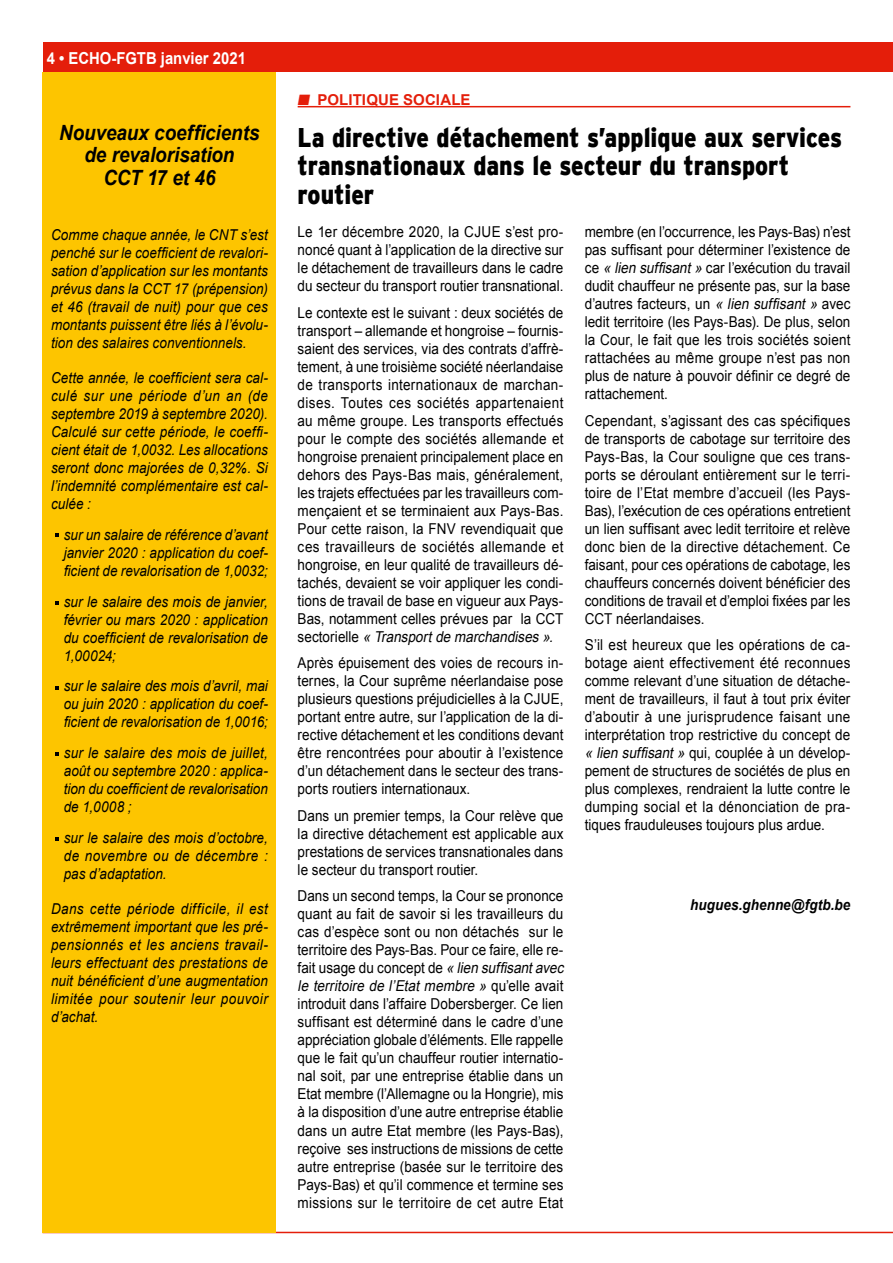
<style>
.page{position:relative;width:893px;height:1263px;background:#fff}
.page>*{position:absolute;margin:0;border:0;box-sizing:border-box;transform-origin:0 0}
.t1{font:900 27px/28.5px "Interstate";color:#000;scale:.85 1}
.t2{font:italic 700 21px/22.5px "Arial";letter-spacing:-.005em;color:#000;text-align:center;scale:.9 1}
.t3{font:700 16.5px "Arial";color:#fff;scale:.9 1}
.t4{font:15px/18px "Arial";letter-spacing:.005em;color:#000;text-align:justify;scale:.9 1}
.t5{font:italic 15px/18px "Arial";letter-spacing:.005em;color:#000;text-align:justify;scale:.9 1}
.t6{font:italic 700 15px "Arial";letter-spacing:.005em;color:#000;scale:.9 1}
.t7{font:700 15px "Arial";letter-spacing:.005em;color:#e41e0a}
.s1{font-style:italic}
</style>
<div class="page">
<div style="left:43px;top:43px;width:850px;height:29px;background:#e41e0a"></div>
<hr style="left:43px;top:1232px;width:850px;height:1px;background:#e41e0a">
<hr style="left:298px;top:106px;width:552px;height:1px;background:#e41e0a">
<div style="left:43px;top:72px;width:233px;height:1161px;background:#fdc500"></div>
<svg style="left:55px;top:533px;width:4px;height:4px"></svg>
<svg style="left:55px;top:601px;width:4px;height:4px"></svg>
<svg style="left:55px;top:686px;width:4px;height:4px"></svg>
<svg style="left:55px;top:752px;width:4px;height:4px"></svg>
<svg style="left:55px;top:837px;width:4px;height:4px"></svg>
<p class="t3" style="left:47px;top:47px;width:223px">4 • ECHO-FGTB janvier 2021</p>
<h2 class="t2" style="left:59px;top:122px;width:224px">Nouveaux coefficients de revalorisation<br>CCT 17 et 46</h2>
<p class="t5" style="left:51px;top:226px;width:242px">Comme chaque année, le CNT s’est penché sur le coefficient de revalori&shy;sation d’application sur les montants prévus dans la CCT 17 (prépension) et 46 (travail de nuit) pour que ces montants puissent être liés à l’évolu&shy;tion des salaires conventionnels.</p>
<p class="t5" style="left:51px;top:369px;width:242px">Cette année, le coefficient sera cal&shy;culé sur une période d’un an (de septembre 2019 à septembre 2020).<br>Calculé sur cette période, le coeffi&shy;cient était de 1,0032. Les allocations seront donc majorées de 0,32%. Si l’indemnité complémentaire est cal&shy;culée :</p>
<p class="t5" style="left:64px;top:526px;width:228px">sur un salaire de référence d’avant janvier 2020 : application du coef&shy;ficient de revalorisation de 1,0032;</p>
<p class="t5" style="left:64px;top:593px;width:228px">sur le salaire des mois de janvier, février ou mars 2020 : application du coefficient de revalorisation de 1,00024;</p>
<p class="t5" style="left:64px;top:677px;width:228px">sur le salaire des mois d’avril, mai ou juin 2020 : application du coef&shy;ficient de revalorisation de 1,0016;</p>
<p class="t5" style="left:64px;top:744px;width:228px">sur le salaire des mois de juillet, août ou septembre 2020 : applica&shy;tion du coefficient de revalorisation de 1,0008 ;</p>
<p class="t5" style="left:64px;top:829px;width:228px">sur le salaire des mois d’octobre, de novembre ou de décembre : pas d’adaptation.</p>
<p class="t5" style="left:51px;top:900px;width:242px">Dans cette période difficile, il est extrêmement important que les pré&shy;pensionnés et les anciens travail&shy;leurs effectuant des prestations de nuit bénéficient d’une augmentation limitée pour soutenir leur pouvoir d’achat.</p>
<p class="t7" style="left:298px;top:90px;width:174px">■ POLITIQUE SOCIALE</p>
<h1 class="t1" style="left:298px;top:122px;width:642px">La directive détachement s’applique aux services transnationaux dans le secteur du transport routier</h1>
<p class="t4" style="left:298px;top:223px;width:297px">Le 1er décembre 2020, la CJUE s’est pro&shy;noncé quant à l’application de la directive sur le détachement de travailleurs dans le cadre du secteur du transport routier transnational.</p>
<p class="t4" style="left:298px;top:304px;width:297px">Le contexte est le suivant : deux sociétés de transport – allemande et hongroise – fournis&shy;saient des services, via des contrats d’affrè&shy;tement, à une troisième société néerlandaise de transports internationaux de marchan&shy;dises. Toutes ces sociétés appartenaient au même groupe. Les transports effectués pour le compte des sociétés allemande et hongroise prenaient principalement place en dehors des Pays-Bas mais, généralement, les trajets effectuées par les travailleurs com&shy;mençaient et se terminaient aux Pays-Bas.<br>Pour cette raison, la FNV revendiquait que ces travailleurs de sociétés allemande et hongroise, en leur qualité de travailleurs dé&shy;tachés, devaient se voir appliquer les condi&shy;tions de travail de base en vigueur aux Pays-Bas, notamment celles prévues par la CCT s e c t o r i e l l e <span class="s1">« Transportde marchandises ».</span></p>
<p class="t4" style="left:298px;top:654px;width:297px">Après épuisement des voies de recours in&shy;ternes, la Cour suprême néerlandaise pose plusieurs questions préjudicielles à la CJUE, portant entre autre, sur l’application de la di&shy;rective détachement et les conditions devant être rencontrées pour aboutir à l’existence d’un détachement dans le secteur des trans&shy;ports routiers internationaux.</p>
<p class="t4" style="left:298px;top:807px;width:297px">Dans un premier temps, la Cour relève que la directive détachement est applicable aux prestations de services transnationales dans le secteur du transport routier.</p>
<p class="t4" style="left:298px;top:887px;width:301px;text-align:left">Dans un second temps, la Cour se prononce quant au fait de savoir si les travailleurs du cas d’espèce sont ou non détachés sur le territoire des Pays-Bas. Pour ce faire, elle re&shy;fait usage du concept de <span class="s1">« lien suffisantavec le territoire de l’Etat membre »</span> q u ’ e l l e a v a i t introduit dans l’affaire Dobersberger. Ce lien suffisant est déterminé dans le cadre d’une appréciation globale d’éléments. Elle rappelle que le fait qu’un chauffeur routier internatio&shy;nal soit, par une entreprise établie dans un Etat membre (l’Allemagne ou la Hongrie), mis à la disposition d’une autre entreprise établie dans un autre Etat membre (les Pays-Bas), reçoive ses instructions de missions de cette autre entreprise (basée sur le territoire des Pays-Bas) et qu’il commence et termine ses missions sur le territoire de cet autre Etat</p>
<p class="t4" style="left:585px;top:223px;width:297px">membre (en l’occurrence, les Pays-Bas) n’est pas suffisant pour déterminer l’existence de ce <span class="s1">« lien suffisant»</span> car l’exécution du travail dudit chauffeur ne présente pas, sur la base d’autres facteurs, un <span class="s1">« lien suffisant »</span> avec ledit territoire (les Pays-Bas). De plus, selon la Cour, le fait que les trois sociétés soient rattachées au même groupe n’est pas non plus de nature à pouvoir définir ce degré de rattachement.</p>
<p class="t4" style="left:585px;top:412px;width:297px">Cependant, s’agissant des cas spécifiques de transports de cabotage sur territoire des Pays-Bas, la Cour souligne que ces trans&shy;ports se déroulant entièrement sur le terri&shy;toire de l’Etat membre d’accueil (les Pays-Bas), l’exécution de ces opérations entretient un lien suffisant avec ledit territoire et relève donc bien de la directive détachement. Ce faisant, pour ces opérations de cabotage, les chauffeurs concernés doivent bénéficier des conditions de travail et d’emploi fixées par les CCT néerlandaises.</p>
<p class="t4" style="left:585px;top:636px;width:297px">S’il est heureux que les opérations de ca&shy;botage aient effectivement été reconnues comme relevant d’une situation de détache&shy;ment de travailleurs, il faut à tout prix éviter d’aboutir à une jurisprudence faisant une interprétation trop restrictive du concept de <span class="s1">« lien suffisant »</span> qui, couplée à un dévelop&shy;pement de structures de sociétés de plus en plus complexes, rendraient la lutte contre le dumping social et la dénonciation de pra&shy;tiques frauduleuses toujours plus ardue.</p>
<p class="t6" style="left:690px;top:895px;width:180px">hugues.ghenne@fgtb.be</p>
</div>
